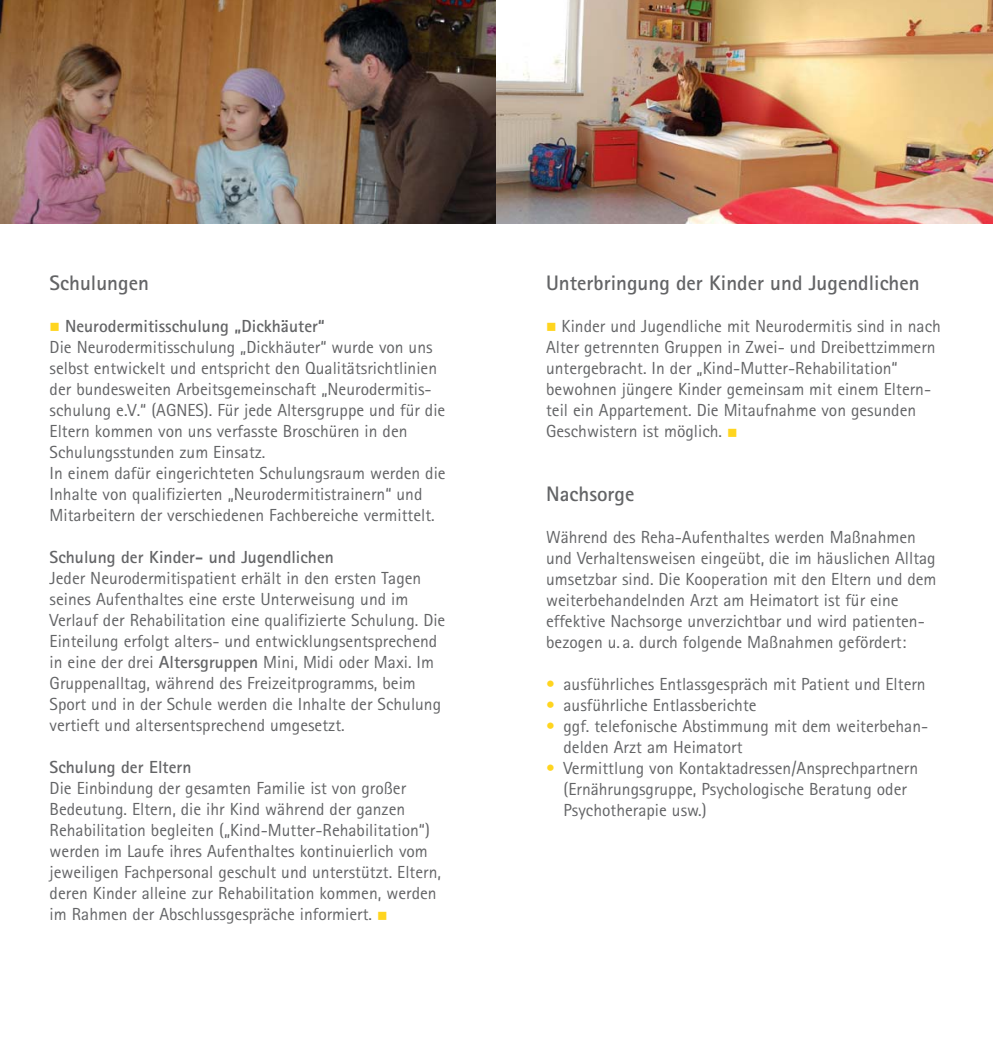
<style>
.page{position:relative;width:993px;height:1042px;background:#fff}
.page>*{position:absolute;margin:0;border:0;box-sizing:border-box;transform-origin:0 0}
.t1{font:700 21px "Rotis Sans Serif";color:#636466}
.t2{font:17.5px/21px "Rotis Sans Serif";color:#636466}
.t3{font:700 17.5px "Rotis Sans Serif";color:#636466}
.s1{font-weight:700}
.s2{color:#ffd51f}
</style>
<div class="page">
<img style="left:0;top:0;width:496px;height:223px">
<img style="left:496px;top:0;width:496px;height:223px">
<p class="t1" style="left:50px;top:275px;width:101px">Schulungen</p>
<p class="t3" style="left:65px;top:319px;width:261px">Neurodermitisschulung „Dickhäuter“</p>
<p class="t2" style="left:50px;top:338px;width:397px">Die Neurodermitisschulung „Dickhäuter“ wurde von uns selbst entwickelt und entspricht den Qualitätsrichtlinien der bundesweiten Arbeitsgemeinschaft „Neurodermitis&shy;schulung e.V.“ (AGNES). Für jede Altersgruppe und für die Eltern kommen von uns verfasste Broschüren in den Schulungsstunden zum Einsatz.<br>In einem dafür eingerichteten Schulungsraum werden die Inhalte von qualifizierten „Neurodermitistrainern“ und Mitarbeitern der verschiedenen Fachbereiche vermittelt.</p>
<p class="t3" style="left:50px;top:550px;width:286px">Schulung der Kinder- und Jugendlichen</p>
<p class="t2" style="left:50px;top:569px;width:397px">Jeder Neurodermitispatient erhält in den ersten Tagen seines Aufenthaltes eine erste Unterweisung und im Verlauf der Rehabilitation eine qualifizierte Schulung. Die Einteilung erfolgt alters- und entwicklungsentsprechend in eine der drei <span class="s1">Altersgruppen</span> Mini, Midi oder Maxi. Im Gruppenalltag, während des Freizeitprogramms, beim Sport und in der Schule werden die Inhalte der Schulung vertieft und altersentsprechend umgesetzt.</p>
<p class="t3" style="left:50px;top:760px;width:143px">Schulung der Eltern</p>
<p class="t2" style="left:50px;top:779px;width:393px">Die Einbindung der gesamten Familie ist von großer Bedeutung. Eltern, die ihr Kind während der ganzen Rehabilitation begleiten („Kind-Mutter-Rehabilitation“) werden im Laufe ihres Aufenthaltes kontinuierlich vom jeweiligen Fachpersonal geschult und unterstützt. Eltern, deren Kinder alleine zur Rehabilitation kommen, werden im Rahmen der Abschlussgespräche informiert.</p>
<p class="t1" style="left:546px;top:275px;width:375px">Unterbringung der Kinder und Jugendlichen</p>
<p class="t2" style="left:546px;top:317px;width:396px;text-indent:15px">Kinder und Jugendliche mit Neurodermitis sind in nach Alter getrennten Gruppen in Zwei- und Dreibettzimmern untergebracht. In der „Kind-Mutter-Rehabilitation“ bewohnen jüngere Kinder gemeinsam mit einem Eltern&shy;teil ein Appartement. Die Mitaufnahme von gesunden Geschwistern ist möglich.</p>
<p class="t1" style="left:546px;top:487px;width:90px">Nachsorge</p>
<p class="t2" style="left:546px;top:529px;width:392px">Während des Reha-Aufenthaltes werden Maßnahmen und Verhaltensweisen eingeübt, die im häuslichen Alltag umsetzbar sind. Die Kooperation mit den Eltern und dem weiterbehandelnden Arzt am Heimatort ist für eine effektive Nachsorge unverzichtbar und wird patienten&shy;bezogen u. a. durch folgende Maßnahmen gefördert:</p>
<p class="t2" style="left:546px;top:676px;width:381px"><span class="s2">•</span> ausführliches Entlassgespräch mit Patient und Eltern</p>
<p class="t2" style="left:546px;top:697px;width:212px"><span class="s2">•</span> ausführliche Entlassberichte</p>
<p class="t2" style="left:563px;top:718px;width:366px;text-indent:-17px"><span class="s2">•</span> ggf. telefonische Abstimmung mit dem weiterbehan&shy;delden Arzt am Heimatort</p>
<p class="t2" style="left:563px;top:760px;width:356px;text-indent:-17px"><span class="s2">•</span> Vermittlung von Kontaktadressen/Ansprechpartnern (Ernährungsgruppe, Psychologische Beratung oder<br>Psycho therapie usw.)</p>
</div>
